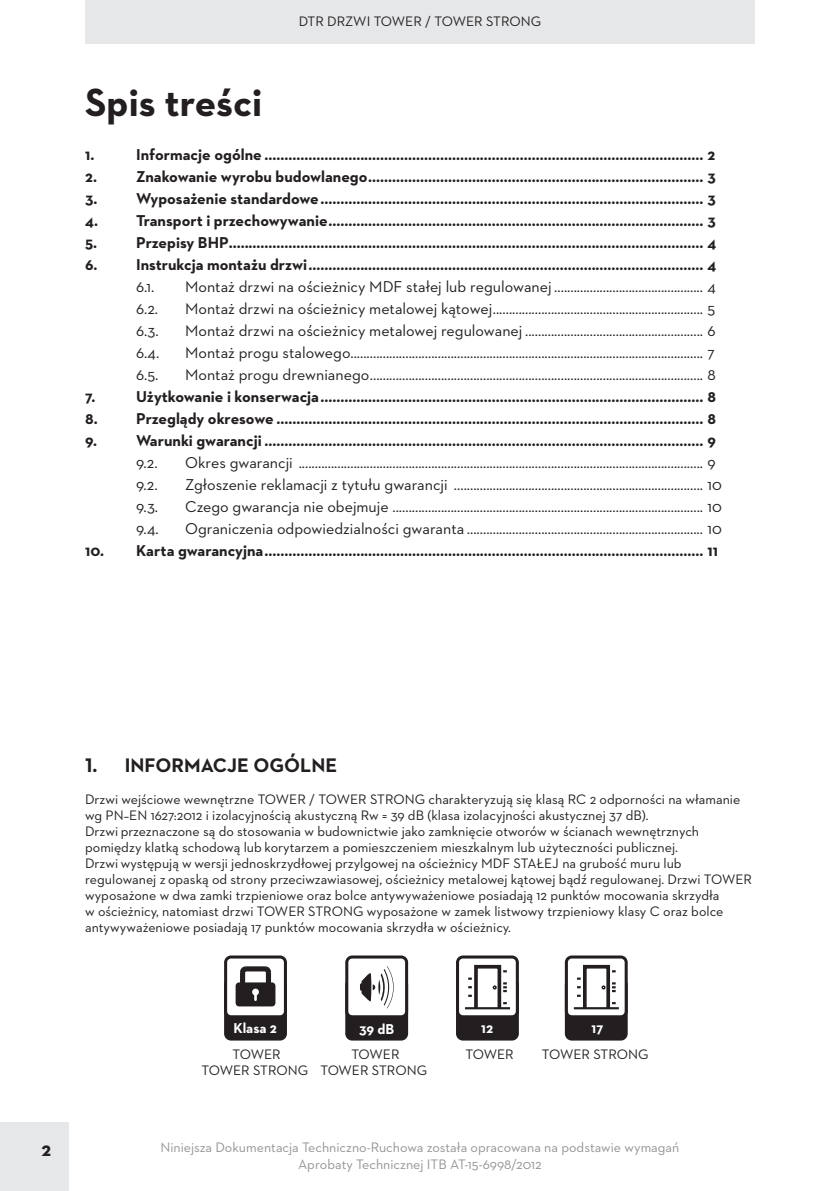
<style>
.page{position:relative;width:840px;height:1191px;background:#fff}
.page>*{position:absolute;margin:0;border:0;box-sizing:border-box;transform-origin:0 0}
.t1{font:700 40px "Neutraface 2 Text";color:#231f20}
.t2{font:700 20px "Neutraface 2 Text";color:#231f20}
.t3{font:700 16px/22px "Neutraface 2 Text";color:#231f20}
.t4{font:16px "Neutraface 2 Text";color:#231f20}
.t5{font:700 14.6px "Neutraface 2 Text";color:#fff}
.t6{font:14px/16px "Neutraface 2 Text";color:#231f20;text-align:center}
.t7{font:14px/16.8px "Neutraface 2 Text";color:#939598;text-align:center}
</style>
<div class="page">
<div style="left:0;top:1123px;width:68px;height:68px;background:#e6e7e9"></div>
<div style="left:85px;top:0;width:669px;height:43px;background:#e6e7e9"></div>
<div style="left:345px;top:977px;width:63px;height:63px;background:#231f20;border-radius:7px"></div>
<svg style="left:345px;top:955px;width:63px;height:63px"></svg>
<div style="left:456px;top:977px;width:62px;height:63px;background:#231f20;border-radius:7px"></div>
<svg style="left:456px;top:955px;width:62px;height:61px"></svg>
<div style="left:564px;top:977px;width:63px;height:63px;background:#231f20;border-radius:7px"></div>
<svg style="left:564px;top:955px;width:63px;height:63px"></svg>
<div style="left:224px;top:977px;width:63px;height:63px;background:#231f20;border-radius:7px"></div>
<svg style="left:224px;top:955px;width:63px;height:63px"></svg>
<p class="t6" style="left:298px;top:14px;width:244px">DTR DRZWI TOWER / TOWER STRONG</p>
<h1 class="t1" style="left:85px;top:77px;width:178px">Spis treści</h1>
<p class="t3" style="left:85px;top:144px;width:11px">1.</p>
<p class="t3" style="left:136px;top:144px;width:580px">Informacje ogólne .............................................................................................................. 2</p>
<p class="t3" style="left:85px;top:166px;width:13px">2.</p>
<p class="t3" style="left:136px;top:166px;width:580px">Znakowanie wyrobu budowlanego.................................................................................... 3</p>
<p class="t3" style="left:85px;top:188px;width:14px">3.</p>
<p class="t3" style="left:136px;top:188px;width:580px">Wyposażenie standardowe................................................................................................ 3</p>
<p class="t3" style="left:85px;top:210px;width:631px">4. Transport i przechowywanie.............................................................................................. 3<br>5.</p>
<p class="t3" style="left:136px;top:232px;width:581px">Przepisy BHP....................................................................................................................... 4</p>
<p class="t3" style="left:85px;top:254px;width:14px">6.</p>
<p class="t3" style="left:136px;top:254px;width:581px">Instrukcja montażu drzwi................................................................................................... 4</p>
<p class="t4" style="left:136px;top:277px;width:20px">6.1.</p>
<p class="t4" style="left:185px;top:277px;width:532px">Montaż drzwi na ościeżnicy MDF stałej lub regulowanej .............................................. 4</p>
<p class="t4" style="left:136px;top:299px;width:23px">6.2.</p>
<p class="t4" style="left:185px;top:299px;width:531px">Montaż drzwi na ościeżnicy metalowej kątowej................................................................. 5</p>
<p class="t4" style="left:136px;top:321px;width:24px">6.3.</p>
<p class="t4" style="left:185px;top:321px;width:531px">Montaż drzwi na ościeżnicy metalowej regulowanej ....................................................... 6</p>
<p class="t4" style="left:136px;top:343px;width:25px">6.4.</p>
<p class="t4" style="left:185px;top:343px;width:531px">Montaż progu stalowego............................................................................................................. 7</p>
<p class="t4" style="left:136px;top:365px;width:24px">6.5.</p>
<p class="t4" style="left:185px;top:365px;width:532px">Montaż progu drewnianego....................................................................................................... 8</p>
<p class="t3" style="left:85px;top:386px;width:12px">7.</p>
<p class="t3" style="left:136px;top:386px;width:581px">Użytkowanie i konserwacja................................................................................................ 8</p>
<p class="t3" style="left:85px;top:408px;width:14px">8.</p>
<p class="t3" style="left:136px;top:408px;width:581px">Przeglądy okresowe ........................................................................................................... 8</p>
<p class="t3" style="left:85px;top:430px;width:13px">9.</p>
<p class="t3" style="left:136px;top:430px;width:581px">Warunki gwarancji .............................................................................................................. 9</p>
<p class="t4" style="left:136px;top:453px;width:23px">9.2.</p>
<p class="t4" style="left:185px;top:453px;width:532px">Okres gwarancji ............................................................................................................................. 9</p>
<p class="t4" style="left:136px;top:475px;width:23px">9.2.</p>
<p class="t4" style="left:185px;top:475px;width:538px">Zgłoszenie reklamacji z tytułu gwarancji ............................................................................. 10</p>
<p class="t4" style="left:136px;top:497px;width:23px">9.3.</p>
<p class="t4" style="left:185px;top:497px;width:538px">Czego gwarancja nie obejmuje ................................................................................................ 10</p>
<p class="t4" style="left:136px;top:519px;width:24px">9.4.</p>
<p class="t4" style="left:185px;top:519px;width:538px">Ograniczenia odpowiedzialności gwaranta ......................................................................... 10</p>
<p class="t3" style="left:85px;top:540px;width:634px">10. Karta gwarancyjna.............................................................................................................. 11</p>
<p class="t2" style="left:85px;top:752px;width:254px">1. INFORMACJE OGÓLNE</p>
<p class="t6" style="left:85px;top:790px;width:668px;text-align:left">Drzwi wejściowe wewnętrzne TOWER / TOWER STRONG charakteryzują się klasą RC 2 odporności na włamanie wg PN–EN 1627:2012 i izolacyjnością akustyczną Rw = 39 dB (klasa izolacyjności akustycznej 37 dB).<br>Drzwi przeznaczone są do stosowania w budownictwie jako zamknięcie otworów w ścianach wewnętrznych pomiędzy klatką schodową lub korytarzem a pomieszczeniem mieszkalnym lub użyteczności publicznej.<br>Drzwi występują w wersji jednoskrzydłowej przylgowej na ościeżnicy MDF STAŁEJ na grubość muru lub regulowanej z opaską od strony przeciwzawiasowej, ościeżnicy metalowej kątowej bądź regulowanej. Drzwi TOWER wyposażone w dwa zamki trzpieniowe oraz bolce antywyważeniowe posiadają 12 punktów mocowania skrzydła<br>w ościeżnicy, natomiast drzwi TOWER STRONG wyposażone w zamek listwowy trzpieniowy klasy C oraz bolce antywyważeniowe posiadają 17 punktów mocowania skrzydła w ościeżnicy.</p>
<p class="t5" style="left:233px;top:1018px;width:45px">Klasa 2</p>
<p class="t5" style="left:359px;top:1019px;width:37px">39 dB</p>
<p class="t5" style="left:481px;top:1018px;width:13px">12</p>
<p class="t5" style="left:591px;top:1018px;width:13px">17</p>
<p class="t6" style="left:201px;top:1045px;width:108px">TOWER<br>TOWER STRONG</p>
<p class="t6" style="left:320px;top:1045px;width:108px">TOWER<br>TOWER STRONG</p>
<p class="t6" style="left:465px;top:1045px;width:50px">TOWER</p>
<p class="t6" style="left:541px;top:1045px;width:108px">TOWER STRONG</p>
<p class="t2" style="left:41px;top:1136px;width:11px">2</p>
<p class="t7" style="left:160px;top:1138px;width:520px">Niniejsza Dokumentacja Techniczno-Ruchowa została opracowana na podstawie wymagań<br>Aprobaty Technicznej ITB AT-15-6998/2012</p>
</div>
